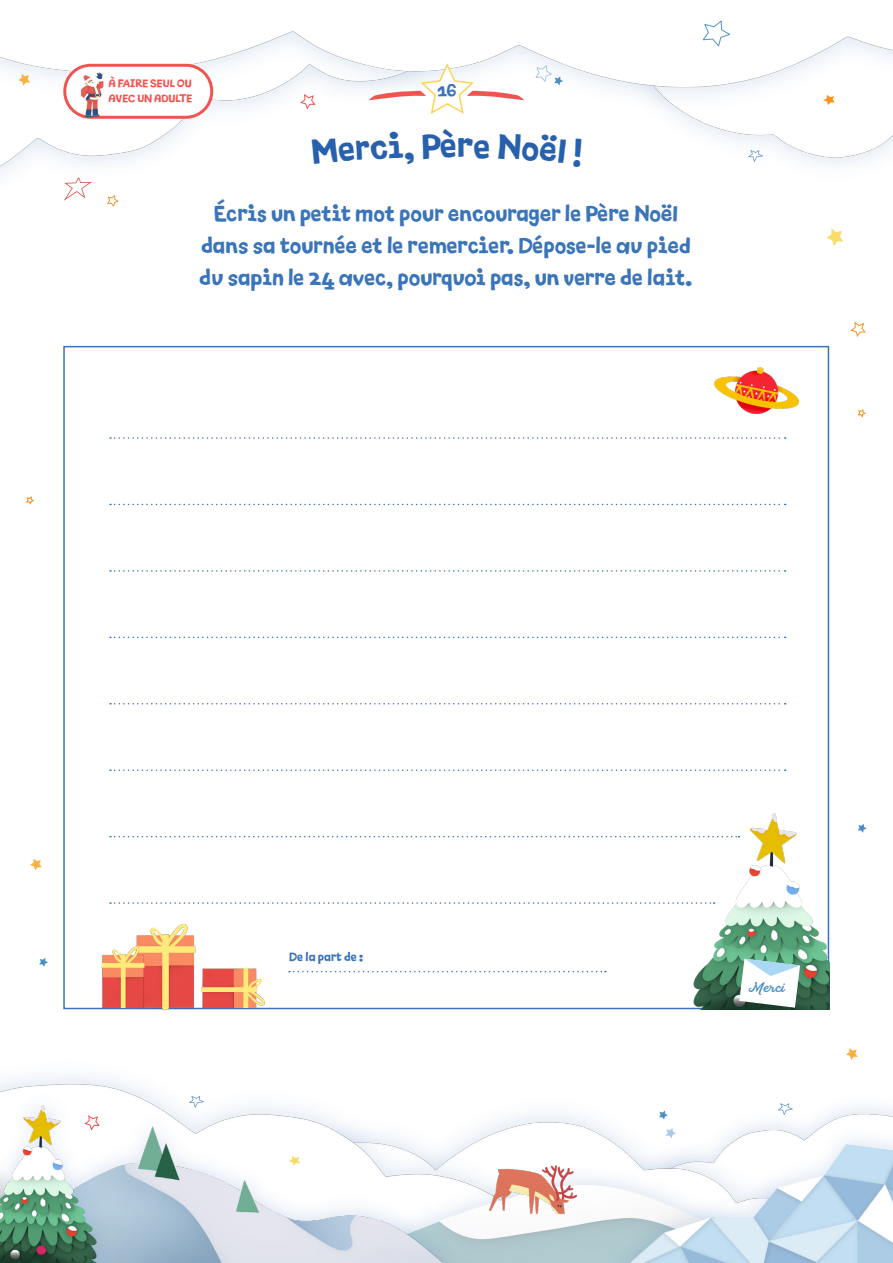
<style>
.page{position:relative;width:893px;height:1263px;background:#fff}
.page>*{position:absolute;margin:0;border:0;box-sizing:border-box;transform-origin:0 0}
.t1{font:42px "Katka Basic";color:#2760ac}
.t2{font:27px/32.4px "Katka Basic";letter-spacing:-.01em;color:#3a74ba;text-align:center}
.t3{font:21px "Katka Basic";color:#3a74ba}
.t4{font:15px "Katka Basic";color:#3a74ba}
.t5{font:13.5px/15px "Katka Basic";color:#f05451}
.t6{font:13.5px "Hanley Pro Script";color:#488fc7}
</style>
<div class="page">
<img style="left:572px;top:1108px;width:321px;height:28px">
<img style="left:117px;top:1085px;width:431px;height:65px">
<div style="left:315px;top:1162px;width:528px;height:101px;background:#2760ac;opacity:.15"></div>
<img style="left:463px;top:1185px;width:139px;height:78px">
<img style="left:675px;top:115px;width:218px;height:51px">
<img style="left:0;top:119px;width:193px;height:57px">
<div style="left:0;top:1108px;width:463px;height:155px;background:#2760ac;opacity:.15"></div>
<img style="left:117px;top:1127px;width:329px;height:136px">
<div style="left:602px;top:1123px;width:291px;height:140px;background:#2760ac;opacity:.15"></div>
<img style="left:609px;top:1145px;width:284px;height:118px">
<div style="left:0;top:1085px;width:117px;height:178px;background:#2760ac;opacity:.15"></div>
<img style="left:0;top:1105px;width:100px;height:158px">
<img style="left:0;top:31px;width:893px;height:82px">
<svg style="left:702px;top:20px;width:29px;height:27px"></svg>
<svg style="left:64px;top:177px;width:28px;height:24px"></svg>
<svg style="left:823px;top:95px;width:12px;height:10px"></svg>
<svg style="left:288px;top:1155px;width:12px;height:11px"></svg>
<svg style="left:858px;top:824px;width:9px;height:9px"></svg>
<svg style="left:39px;top:958px;width:9px;height:9px"></svg>
<svg style="left:659px;top:1110px;width:9px;height:9px"></svg>
<svg style="left:748px;top:150px;width:15px;height:12px"></svg>
<svg style="left:189px;top:1096px;width:15px;height:12px"></svg>
<svg style="left:778px;top:1103px;width:15px;height:12px"></svg>
<svg style="left:26px;top:496px;width:9px;height:9px"></svg>
<svg style="left:857px;top:409px;width:9px;height:8px"></svg>
<svg style="left:107px;top:195px;width:12px;height:12px"></svg>
<svg style="left:666px;top:1128px;width:10px;height:10px"></svg>
<svg style="left:300px;top:93px;width:16px;height:17px"></svg>
<svg style="left:84px;top:1114px;width:16px;height:17px"></svg>
<svg style="left:850px;top:321px;width:16px;height:16px"></svg>
<svg style="left:534px;top:64px;width:29px;height:21px"></svg>
<svg style="left:826px;top:228px;width:17px;height:18px"></svg>
<svg style="left:18px;top:74px;width:12px;height:12px"></svg>
<svg style="left:30px;top:858px;width:12px;height:12px"></svg>
<svg style="left:846px;top:1048px;width:12px;height:12px"></svg>
<img style="left:489px;top:1165px;width:88px;height:54px">
<svg style="left:368px;top:63px;width:157px;height:51px"></svg>
<svg style="left:110px;top:437px;width:676px;height:2px"></svg>
<svg style="left:110px;top:703px;width:676px;height:1px"></svg>
<svg style="left:110px;top:570px;width:676px;height:2px"></svg>
<svg style="left:110px;top:836px;width:581px;height:1px"></svg>
<svg style="left:110px;top:504px;width:676px;height:1px"></svg>
<svg style="left:110px;top:769px;width:676px;height:2px"></svg>
<svg style="left:110px;top:636px;width:676px;height:2px"></svg>
<svg style="left:110px;top:902px;width:583px;height:2px"></svg>
<img style="left:693px;top:814px;width:136px;height:195px">
<img style="left:122px;top:924px;width:79px;height:86px">
<img style="left:96px;top:941px;width:51px;height:67px">
<img style="left:196px;top:963px;width:74px;height:45px">
<svg style="left:739px;top:959px;width:61px;height:49px"></svg>
<img style="left:714px;top:367px;width:84px;height:46px">
<svg style="left:289px;top:971px;width:317px;height:1px"></svg>
<svg style="left:63px;top:64px;width:150px;height:55px"></svg>
<img style="left:81px;top:73px;width:23px;height:41px">
<img style="left:81px;top:114px;width:23px;height:3px">
<p class="t5" style="left:108px;top:75px;width:85px">À FAIRE SEUL OU<br>AVEC UN ADULTE</p>
<p class="t3" style="left:437px;top:77px;width:20px">16</p>
<h1 class="t1" style="left:440px;top:120px;width:19px">è</h1>
<p class="t2" style="left:199px;top:196px;width:495px">Écris un petit mot pour encourager le Père Noël dans sa tournée et le remercier. Dépose-le au pied du sapin le 24 avec, pourquoi pas, un verre de lait.</p>
<p class="t4" style="left:289px;top:948px;width:76px">De la part de :</p>
<p class="t6" style="left:749px;top:976px;width:38px">Merci</p>
</div>
